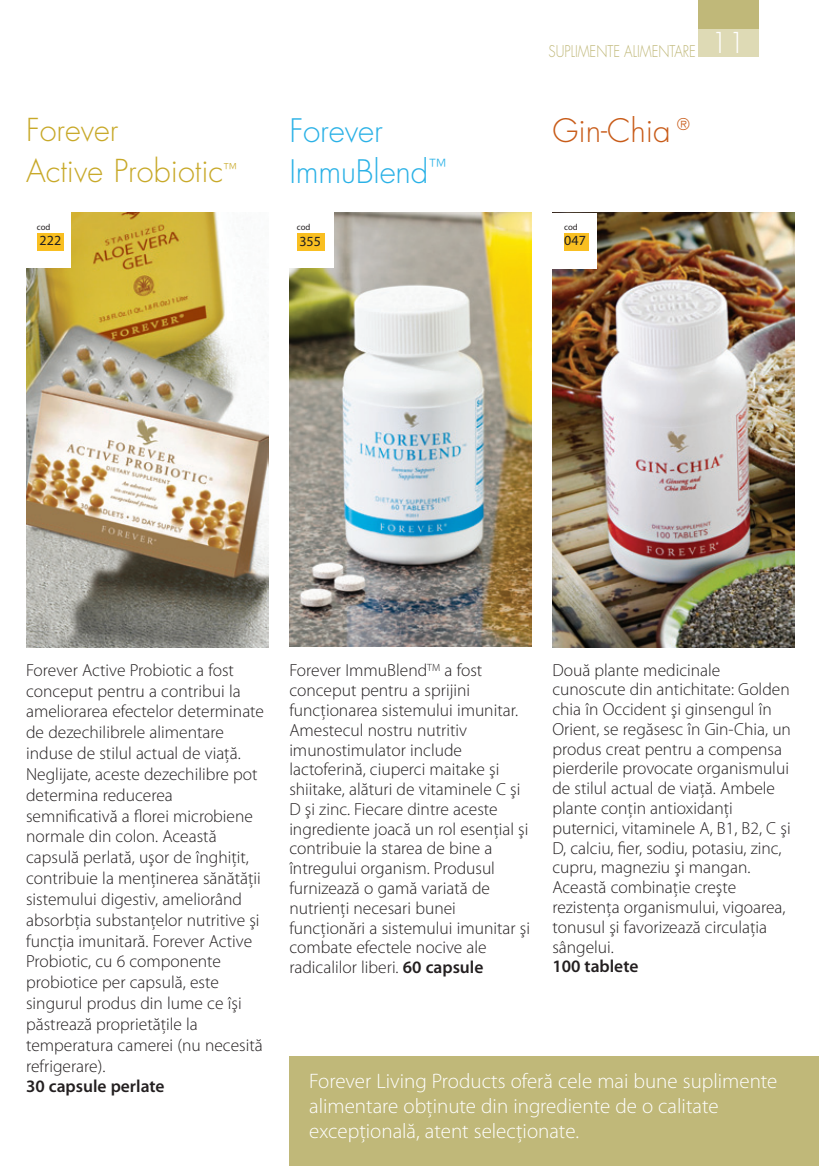
<style>
.page{position:relative;width:819px;height:1166px;background:#fff}
.page>*{position:absolute;margin:0;border:0;box-sizing:border-box;transform-origin:0 0}
.t1{font:300 31.5px "Futura CE";letter-spacing:-.005em;color:#2ab1e6}
.t2{font:300 31.5px "Futura CE";color:#c85b18}
.t3{font:300 30.8px/40.4px "Futura CE";color:#c8a929}
.t4{font:300 21px/24.5px "Myriad Pro";color:#fff}
.t5{font:300 17.5px/19.8px "Myriad Pro";color:#231f20}
.t6{font:600 17.5px "Myriad Pro";color:#231f20}
.t7{font:300 15.75px "Futura CE";color:#c0b879;scale:.84 1}
.t8{font:14px "Myriad Pro";color:#231f20}
.t9{font:8.75px "Myriad Pro";letter-spacing:-.005em;color:#231f20}
.s1{font-weight:600}
</style>
<div class="page">
<div style="left:698px;top:0;width:60px;height:33px;background:#c0b879"></div>
<div style="left:698px;top:30px;width:60px;height:27px;background:#dedab5"></div>
<img style="left:289px;top:212px;width:242px;height:435px">
<div style="left:289px;top:212px;width:45px;height:56px;background:#fff"></div>
<img style="left:26px;top:213px;width:242px;height:434px">
<img style="left:552px;top:213px;width:242px;height:434px">
<div style="left:26px;top:213px;width:45px;height:55px;background:#fff"></div>
<div style="left:552px;top:213px;width:45px;height:55px;background:#fff"></div>
<div style="left:37px;top:233px;width:27px;height:18px;background:#f9bf21"></div>
<div style="left:297px;top:233px;width:28px;height:18px;background:#f9bf21"></div>
<div style="left:289px;top:1056px;width:530px;height:110px;background:#c0b879"></div>
<div style="left:564px;top:233px;width:25px;height:18px;background:#f9bf21"></div>
<p class="t7" style="left:548px;top:44px;width:236px">SUPLIMENTE ALIMENTARE <sup>11</sup></p>
<h2 class="t3" style="left:26px;top:112px;width:212px">Forever<br>Active Probiotic<sup>™</sup></h2>
<h1 class="t1" style="left:289px;top:116px;width:95px">Forever</h1>
<h1 class="t2" style="left:552px;top:116px;width:145px">Gin-Chia®</h1>
<h1 class="t1" style="left:289px;top:157px;width:158px">ImmuBlend<sup>™</sup></h1>
<p class="t9" style="left:37px;top:224px;width:15px">cod</p>
<p class="t8" style="left:40px;top:235px;width:23px">222</p>
<p class="t8" style="left:299px;top:236px;width:23px">355</p>
<p class="t9" style="left:297px;top:224px;width:15px">cod</p>
<p class="t9" style="left:564px;top:224px;width:15px">cod</p>
<p class="t8" style="left:564px;top:235px;width:23px">047</p>
<p class="t5" style="left:26px;top:661px;width:239px;line-height:20.8px">Forever Active Probiotic a fost conceput pentru a contribui la ameliorarea efectelor determinate de dezechilibrele alimentare induse de stilul actual de viaţă.<br>Neglijate, aceste dezechilibre pot determina reducerea semnificativă a florei microbiene normale din colon. Această capsulă perlată, uşor de înghiţit, contribuie la menţinerea sănătăţii sistemului digestiv, ameliorând absorbţia substanţelor nutritive şi funcţia imunitară. Forever Active<br>Probiotic, cu 6 componente probiotice per capsulă, este singurul produs din lume ce îşi păstrează proprietăţile la temperatura camerei (nu necesită refrigerare).</p>
<p class="t6" style="left:26px;top:1080px;width:140px">30 capsule perlate</p>
<p class="t5" style="left:289px;top:662px;width:242px">Forever ImmuBlend<sup>TM</sup> a fost conceput pentru a sprijini funcţionarea sistemului imunitar.<br>Amestecul nostru nutritiv imunostimulator include lactoferină, ciuperci maitake şi shiitake, alături de vitaminele C şi<br>D şi zinc. Fiecare dintre aceste ingrediente joacă un rol esenţial şi contribuie la starea de bine a întregului organism. Produsul furnizează o gamă variată de nutrienţi necesari bunei funcţionări a sistemului imunitar şi combate efectele nocive ale radicalilor liberi. <span class="s1">60 capsule</span></p>
<p class="t5" style="left:552px;top:661px;width:240px">Două plante medicinale cunoscute din antichitate: Golden chia în Occident şi ginsengul în<br>Orient, se regăsesc în Gin-Chia, un produs creat pentru a compensa pierderile provocate organismului de stilul actual de viaţă. Ambele plante conţin antioxidanţi puternici, vitaminele A, B1, B2, C şi<br>D, calciu, fier, sodiu, potasiu, zinc, cupru, magneziu şi mangan.<br>Această combinaţie creşte rezistenţa organismului, vigoarea, tonusul şi favorizează circulaţia sângelui.</p>
<p class="t6" style="left:552px;top:960px;width:87px">100 tablete</p>
<p class="t4" style="left:309px;top:1071px;width:470px">Forever Living Products oferă cele mai bune suplimente alimentare obţinute din ingrediente de o calitate excepţională, atent selecţionate.</p>
</div>
